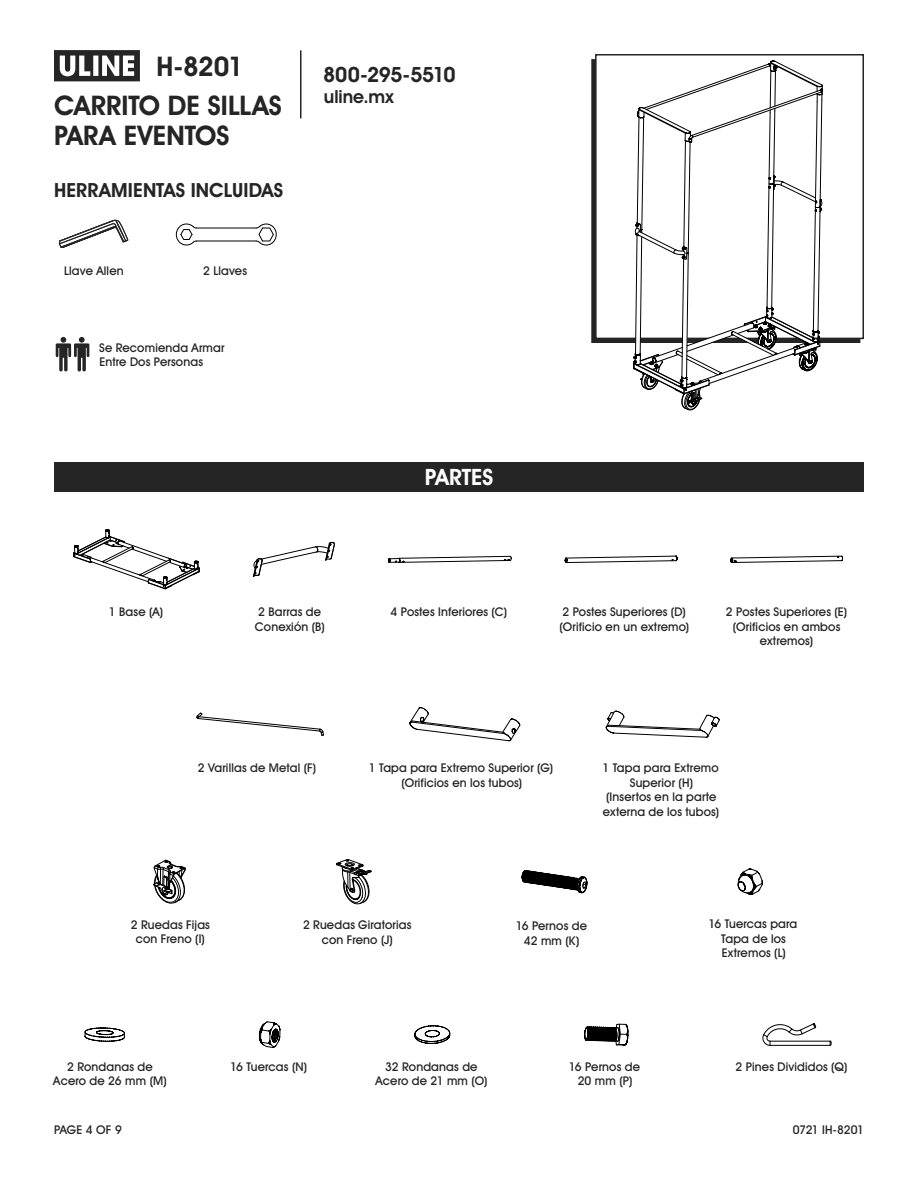
<style>
.page{position:relative;width:918px;height:1188px;background:#fff}
.page>*{position:absolute;margin:0;border:0;box-sizing:border-box;transform-origin:0 0}
.t1{font:700 27px/30px "Uline Two Knine";letter-spacing:.005em;color:#252525}
.t2{font:700 22.5px "Uline Two Knine";color:#fff}
.t3{font:700 21px "Uline Two Knine";letter-spacing:-.02em;color:#252525}
.t4{font:700 19.5px "Uline Two Knine";letter-spacing:.005em;color:#252525}
.t5{font:700 18px "Uline Two Knine";color:#252525}
.t6{font:12px/14.4px "Uline Two Knine";letter-spacing:.015em;color:#252525;text-align:center}
.t7{font:12px "Uline Two Knine";letter-spacing:-.03em;color:#252525}
</style>
<div class="page">
<hr style="left:300px;top:50px;width:2px;height:68px;background:#252525">
<svg style="left:54px;top:50px;width:86px;height:31px"></svg>
<svg style="left:605px;top:710px;width:115px;height:28px"></svg>
<svg style="left:409px;top:707px;width:112px;height:35px"></svg>
<svg style="left:196px;top:712px;width:128px;height:24px"></svg>
<svg style="left:564px;top:555px;width:114px;height:9px"></svg>
<svg style="left:388px;top:555px;width:124px;height:8px"></svg>
<svg style="left:73px;top:529px;width:127px;height:61px"></svg>
<svg style="left:253px;top:542px;width:82px;height:35px"></svg>
<svg style="left:730px;top:555px;width:113px;height:8px"></svg>
<svg style="left:584px;top:1023px;width:45px;height:23px"></svg>
<svg style="left:414px;top:1025px;width:37px;height:19px"></svg>
<hr style="left:770px;top:1045px;width:60px;height:1px;background:#000">
<hr style="left:770px;top:1041px;width:60px;height:1px;background:#000">
<svg style="left:829px;top:1040px;width:3px;height:6px"></svg>
<svg style="left:762px;top:1023px;width:54px;height:23px"></svg>
<svg style="left:258px;top:1021px;width:23px;height:27px"></svg>
<svg style="left:84px;top:1027px;width:41px;height:15px"></svg>
<svg style="left:521px;top:870px;width:67px;height:24px"></svg>
<svg style="left:737px;top:868px;width:26px;height:27px"></svg>
<svg style="left:153px;top:859px;width:33px;height:45px"></svg>
<svg style="left:336px;top:859px;width:36px;height:45px"></svg>
<div style="left:595px;top:54px;width:269px;height:285px;border:2px solid #252525"></div>
<svg style="left:633px;top:60px;width:190px;height:351px"></svg>
<svg style="left:59px;top:219px;width:69px;height:29px"></svg>
<hr style="left:196px;top:241px;width:60px;height:1px;background:#000">
<hr style="left:196px;top:228px;width:60px;height:1px;background:#000">
<svg style="left:176px;top:223px;width:21px;height:23px"></svg>
<svg style="left:255px;top:223px;width:22px;height:23px"></svg>
<svg style="left:56px;top:337px;width:33px;height:34px"></svg>
<div style="left:54px;top:462px;width:810px;height:30px;background:#252525"></div>
<h1 class="t1" style="left:157px;top:51px;width:88px">H-8201</h1>
<h1 class="t1" style="left:54px;top:90px;width:229px">CARRITO DE SILLAS<br>PARA EVENTOS</h1>
<h3 class="t4" style="left:54px;top:178px;width:231px">HERRAMIENTAS INCLUIDAS</h3>
<p class="t6" style="left:64px;top:264px;width:61px">Llave Allen</p>
<p class="t6" style="left:203px;top:264px;width:45px">2 Llaves</p>
<p class="t6" style="left:99px;top:340px;width:127px;text-align:left">Se Recomienda Armar<br>Entre Dos Personas</p>
<h3 class="t3" style="left:323px;top:62px;width:134px">800-295-5510</h3>
<h3 class="t5" style="left:324px;top:86px;width:71px">uline.mx</h3>
<h2 class="t2" style="left:425px;top:464px;width:70px">PARTES</h2>
<p class="t6" style="left:109px;top:605px;width:56px">1 Base (A)</p>
<p class="t6" style="left:255px;top:605px;width:72px;text-align:left">2 Barras de<br>Conexión (B)</p>
<p class="t6" style="left:391px;top:605px;width:118px">4 Postes Inferiores (C)</p>
<p class="t6" style="left:559px;top:605px;width:131px;text-align:left">2 Postes Superiores (D) (Orificio en un extremo)</p>
<p class="t6" style="left:726px;top:605px;width:123px">2 Postes Superiores (E) (Orificios en ambos extremos)</p>
<p class="t6" style="left:198px;top:761px;width:120px">2 Varillas de Metal (F)</p>
<p class="t6" style="left:369px;top:761px;width:186px">1 Tapa para Extremo Superior (G) (Orificios en los tubos)</p>
<p class="t6" style="left:602px;top:761px;width:118px">1 Tapa para Extremo<br>Superior (H)<br>(Insertos en la parte externa de los tubos)</p>
<p class="t6" style="left:131px;top:917px;width:81px">2 Ruedas Fijas con Freno (I)</p>
<p class="t6" style="left:303px;top:918px;width:110px">2 Ruedas Giratorias con Freno (J)</p>
<p class="t6" style="left:516px;top:919px;width:73px">16 Pernos de<br>42 mm (K)</p>
<p class="t6" style="left:708px;top:917px;width:90px">16 Tuercas para<br>Tapa de los<br>Extremos (L)</p>
<p class="t6" style="left:230px;top:1059px;width:79px">16 Tuercas (N)</p>
<p class="t6" style="left:53px;top:1059px;width:115px">2 Rondanas de<br>Acero de 26 mm (M)</p>
<p class="t6" style="left:376px;top:1059px;width:113px">32 Rondanas de<br>Acero de 21 mm (O)</p>
<p class="t6" style="left:569px;top:1059px;width:73px">16 Pernos de<br>20 mm (P)</p>
<p class="t6" style="left:736px;top:1059px;width:113px">2 Pines Divididos (Q)</p>
<p class="t6" style="left:54px;top:1122px;width:69px">PAGE 4 OF 9</p>
<p class="t7" style="left:793px;top:1122px;width:73px">0721 IH-8201</p>
</div>
